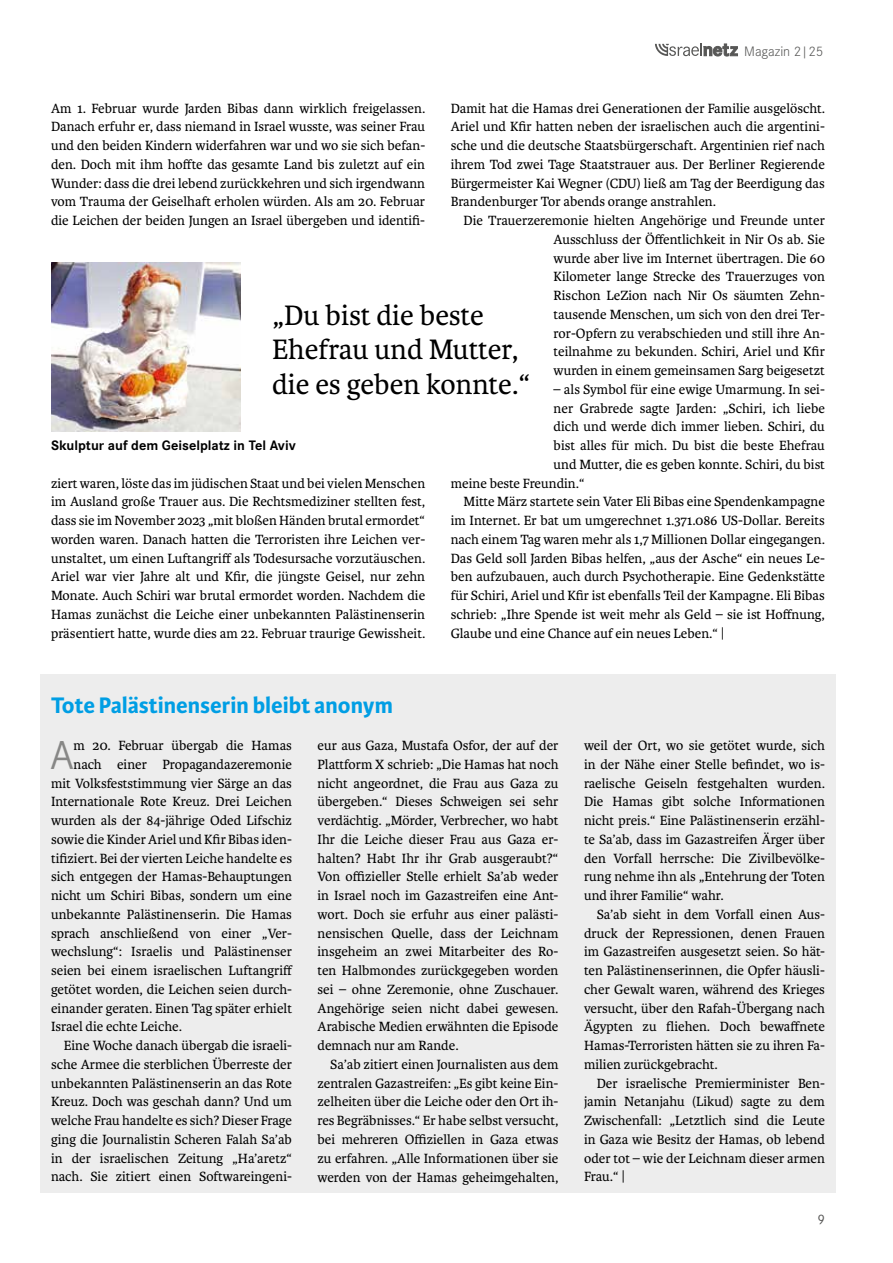
<style>
.page{position:relative;width:893px;height:1263px;background:#fff}
.page>*{position:absolute;margin:0;border:0;box-sizing:border-box;transform-origin:0 0}
.t1{font:300 43.2px "Karmina Sans";color:#878786}
.t2{font:30px/34.5px "Karmina";color:#000}
.t3{font:700 24px "Karmina Sans";color:#009ee4}
.t4{font:14.25px/18.8px "Karmina";color:#000;text-align:justify}
.t5{font:700 14.25px "Corporate S";color:#000}
.t6{font:300 14.25px "Corporate S";color:#575756}
.t7{font:14.25px "Corporate S";color:#575756}
</style>
<div class="page">
<svg style="left:655px;top:44px;width:83px;height:12px"></svg>
<div style="left:40px;top:674px;width:796px;height:518px;background:#ededed"></div>
<img style="left:51px;top:262px;width:189px;height:169px">
<p class="t6" style="left:744px;top:47px;width:81px">Magazin 2|25</p>
<p class="t4" style="left:51px;top:99px;width:376px">Am 1. Februar wurde Jarden Bibas dann wirklich freigelassen.<br>Danach erfuhr er, dass niemand in Israel wusste, was seiner Frau und den beiden Kindern widerfahren war und wo sie sich befan&shy;den. Doch mit ihm hoffte das gesamte Land bis zuletzt auf ein Wunder: dass die drei lebend zurückkehren und sich irgendwann vom Trauma der Geiselhaft erholen würden. Als am 20. Februar die Leichen der beiden Jungen an Israel übergeben und identifi-</p>
<p class="t4" style="left:451px;top:99px;width:376px">Damit hat die Hamas drei Generationen der Familie ausgelöscht.<br>Ariel und Kfir hatten neben der israelischen auch die argentini&shy;sche und die deutsche Staatsbürgerschaft. Argentinien rief nach ihrem Tod zwei Tage Staatstrauer aus. Der Berliner Regierende Bürgermeister Kai Wegner (CDU) ließ am Tag der Beerdigung das Brandenburger Tor abends orange anstrahlen.</p>
<p class="t4" style="left:554px;top:211px;width:273px;text-indent:-90px">Die Trauerzeremonie hielten Angehörige und Freunde unter Ausschluss der Öffentlichkeit in Nir Os ab. Sie wurde aber live im Internet übertragen. Die 60<br>Kilometer lange Strecke des Trauerzuges von Rischon LeZion nach Nir Os säumten Zehn&shy;tausende Menschen, um sich von den drei Ter&shy;ror-Opfern zu verabschieden und still ihre An&shy;teilnahme zu bekunden. Schiri, Ariel und Kfir wurden in einem gemeinsamen Sarg beigesetzt</p>
<p class="t4" style="left:554px;top:380px;width:273px">– als Symbol für eine ewige Umarmung. In sei-</p>
<p class="t4" style="left:554px;top:399px;width:273px">ner Grabrede sagte Jarden: „Schiri, ich liebe</p>
<p class="t4" style="left:554px;top:418px;width:273px">dich und werde dich immer lieben. Schiri, du</p>
<p class="t4" style="left:554px;top:436px;width:273px">bist alles für mich. Du bist die beste Ehefrau</p>
<p class="t4" style="left:554px;top:455px;width:273px">und Mutter, die es geben konnte. Schiri, du bist</p>
<p class="t4" style="left:451px;top:474px;width:135px">meine beste Freundin.“</p>
<p class="t4" style="left:463px;top:493px;width:363px">Mitte März startete sein Vater Eli Bibas eine Spendenkampagne</p>
<p class="t4" style="left:451px;top:511px;width:376px">im Internet. Er bat um umgerechnet 1.371.086 US-Dollar. Bereits</p>
<p class="t4" style="left:451px;top:530px;width:376px">nach einem Tag waren mehr als 1,7 Millionen Dollar eingegangen.</p>
<p class="t4" style="left:451px;top:549px;width:376px">Das Geld soll Jarden Bibas helfen, „aus der Asche“ ein neues Le-</p>
<p class="t4" style="left:451px;top:568px;width:376px">ben aufzubauen, auch durch Psychotherapie. Eine Gedenkstätte</p>
<p class="t4" style="left:451px;top:586px;width:376px">für Schiri, Ariel und Kfir ist ebenfalls Teil der Kampagne. Eli Bibas</p>
<p class="t4" style="left:451px;top:605px;width:376px">schrieb: „Ihre Spende ist weit mehr als Geld – sie ist Hoffnung,</p>
<p class="t4" style="left:451px;top:624px;width:275px">Glaube und eine Chance auf ein neues Leben.“ |</p>
<h2 class="t2" style="left:272px;top:298px;width:260px">„Du bist die beste<br>Ehefrau und Mutter, die es geben konnte.“</h2>
<p class="t5" style="left:51px;top:440px;width:246px">Skulptur auf dem Geiselplatz in Tel Aviv</p>
<p class="t4" style="left:51px;top:474px;width:376px">ziert waren, löste das im jüdischen Staat und bei vielen Menschen im Ausland große Trauer aus. Die Rechtsmediziner stellten fest, dass sie im November 2023 „mit bloßen Händen brutal ermordet“ worden waren. Danach hatten die Terroristen ihre Leichen ver&shy;unstaltet, um einen Luftangriff als Todesursache vorzutäuschen.<br>Ariel war vier Jahre alt und Kfir, die jüngste Geisel, nur zehn Monate. Auch Schiri war brutal ermordet worden. Nachdem die Hamas zunächst die Leiche einer unbekannten Palästinenserin präsentiert hatte, wurde dies am 22. Februar traurige Gewissheit.</p>
<h3 class="t3" style="left:51px;top:696px;width:343px">Tote Palästinenserin bleibt anonym</h3>
<h1 class="t1" style="left:51px;top:739px;width:25px">A</h1>
<p class="t4" style="left:73px;top:736px;width:220px">m 20. Februar übergab die Hamas</p>
<p class="t4" style="left:73px;top:755px;width:220px">nach einer Propagandazeremonie</p>
<p class="t4" style="left:51px;top:774px;width:242px">mit Volksfeststimmung vier Särge an das</p>
<p class="t4" style="left:51px;top:793px;width:242px">Internationale Rote Kreuz. Drei Leichen</p>
<p class="t4" style="left:51px;top:811px;width:242px">wurden als der 84-jährige Oded Lifschiz</p>
<p class="t4" style="left:51px;top:830px;width:242px">sowie die Kinder Ariel und Kfir Bibas iden-</p>
<p class="t4" style="left:51px;top:849px;width:242px">tifiziert. Bei der vierten Leiche handelte es</p>
<p class="t4" style="left:51px;top:868px;width:242px">sich entgegen der Hamas-Behauptungen</p>
<p class="t4" style="left:51px;top:886px;width:242px">nicht um Schiri Bibas, sondern um eine</p>
<p class="t4" style="left:51px;top:905px;width:242px">unbekannte Palästinenserin. Die Hamas</p>
<p class="t4" style="left:51px;top:924px;width:242px">sprach anschließend von einer „Ver-</p>
<p class="t4" style="left:51px;top:943px;width:242px">wechslung“: Israelis und Palästinenser</p>
<p class="t4" style="left:51px;top:961px;width:243px">seien bei einem israelischen Luftangriff</p>
<p class="t4" style="left:51px;top:980px;width:242px">getötet worden, die Leichen seien durch-</p>
<p class="t4" style="left:51px;top:999px;width:242px">einander geraten. Einen Tag später erhielt</p>
<p class="t4" style="left:51px;top:1018px;width:132px">Israel die echte Leiche.</p>
<p class="t4" style="left:64px;top:1036px;width:230px">Eine Woche danach übergab die israeli-</p>
<p class="t4" style="left:51px;top:1055px;width:242px">sche Armee die sterblichen Überreste der</p>
<p class="t4" style="left:51px;top:1074px;width:242px">unbekannten Palästinenserin an das Rote</p>
<p class="t4" style="left:51px;top:1093px;width:242px">Kreuz. Doch was geschah dann? Und um</p>
<p class="t4" style="left:51px;top:1111px;width:242px">welche Frau handelte es sich? Dieser Frage</p>
<p class="t4" style="left:51px;top:1130px;width:242px">ging die Journalistin Scheren Falah Sa’ab</p>
<p class="t4" style="left:51px;top:1149px;width:242px">in der israelischen Zeitung „Ha’aretz“</p>
<p class="t4" style="left:51px;top:1168px;width:242px">nach. Sie zitiert einen Softwareingeni-</p>
<p class="t4" style="left:318px;top:736px;width:242px">eur aus Gaza, Mustafa Osfor, der auf der Plattform X schrieb: „Die Hamas hat noch nicht angeordnet, die Frau aus Gaza zu übergeben.“ Dieses Schweigen sei sehr verdächtig. „Mörder, Verbrecher, wo habt Ihr die Leiche dieser Frau aus Gaza er&shy;halten? Habt Ihr ihr Grab ausgeraubt?“ Von offizieller Stelle erhielt Sa’ab weder in Israel noch im Gazastreifen eine Ant&shy;wort. Doch sie erfuhr aus einer palästi&shy;nensischen Quelle, dass der Leichnam insgeheim an zwei Mitarbeiter des Ro&shy;ten Halbmondes zurückgegeben worden sei – ohne Zeremonie, ohne Zuschauer.<br>Angehörige seien nicht dabei gewesen.<br>Arabische Medien erwähnten die Episode demnach nur am Rande.</p>
<p class="t4" style="left:318px;top:1055px;width:242px;text-indent:13px">Sa’ab zitiert einen Journalisten aus dem zentralen Gazastreifen: „Es gibt keine Ein&shy;zelheiten über die Leiche oder den Ort ih&shy;res Begräbnisses.“ Er habe selbst versucht, bei mehreren Offiziellen in Gaza etwas zu erfahren. „Alle Informationen über sie werden von der Hamas geheimgehalten,</p>
<p class="t4" style="left:584px;top:736px;width:242px">weil der Ort, wo sie getötet wurde, sich in der Nähe einer Stelle befindet, wo is&shy;raelische Geiseln festgehalten wurden.<br>Die Hamas gibt solche Informationen nicht preis.“ Eine Palästinenserin erzähl&shy;te Sa’ab, dass im Gazastreifen Ärger über den Vorfall herrsche: Die Zivilbevölke&shy;rung nehme ihn als „Entehrung der Toten und ihrer Familie“ wahr.</p>
<p class="t4" style="left:584px;top:905px;width:242px;text-indent:13px">Sa’ab sieht in dem Vorfall einen Aus&shy;druck der Repressionen, denen Frauen im Gazastreifen ausgesetzt seien. So hät&shy;ten Palästinenserinnen, die Opfer häusli&shy;cher Gewalt waren, während des Krieges versucht, über den Rafah-Übergang nach Ägypten zu fliehen. Doch bewaffnete Hamas- Terroristen hätten sie zu ihren Fa&shy;milien zurückgebracht.</p>
<p class="t4" style="left:584px;top:1074px;width:242px;text-indent:13px">Der israelische Premierminister Ben&shy;jamin Netanjahu (Likud) sagte zu dem Zwischenfall: „Letztlich sind die Leute in Gaza wie Besitz der Hamas, ob lebend oder tot – wie der Leichnam dieser armen Frau.“ |</p>
<p class="t7" style="left:817px;top:1210px;width:9px">9</p>
</div>
